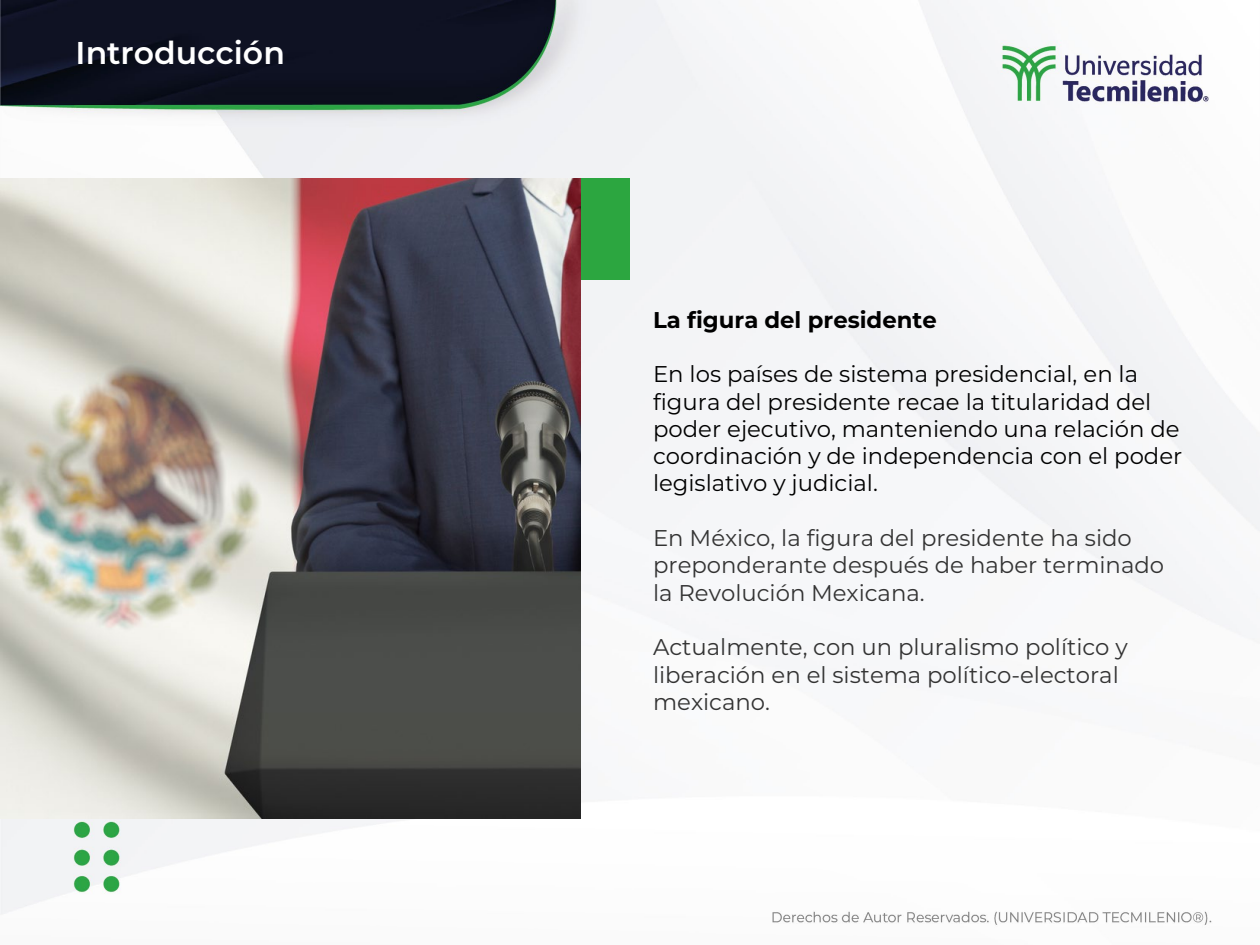
<style>
.page{position:relative;width:1260px;height:945px;background:#fff}
.page>*{position:absolute;margin:0;border:0;box-sizing:border-box;transform-origin:0 0}
.t1{font:600 31.5px "Montserrat";color:#fff}
.t2{font:22.75px/27.3px "Montserrat";color:#333}
.t3{font:22.75px/27.3px "Montserrat";color:#000}
.t4{font:700 22.75px "Montserrat";color:#000}
</style>
<div class="page">
<img style="left:0;top:0;width:1260px;height:925px">
<div style="left:581px;top:178px;width:49px;height:102px;background:#2ca640"></div>
<img style="left:0;top:178px;width:581px;height:641px">
<h1 class="t1" style="left:76px;top:31px;width:211px">Introducción</h1>
<p class="t4" style="left:653px;top:303px;width:285px">La figura del presidente</p>
<p class="t3" style="left:653px;top:360px;width:531px">En los países de sistema presidencial, en la figura del presidente recae la titularidad del poder ejecutivo, manteniendo una relación de coordinación y de independencia con el poder legislativo y judicial.</p>
<p class="t2" style="left:653px;top:524px;width:513px">En México, la figura del presidente ha sido preponderante después de haber terminado la Revolución Mexicana.</p>
<p class="t2" style="left:653px;top:633px;width:476px">Actualmente, con un pluralismo político y liberación en el sistema político-electoral mexicano.</p>
</div>
